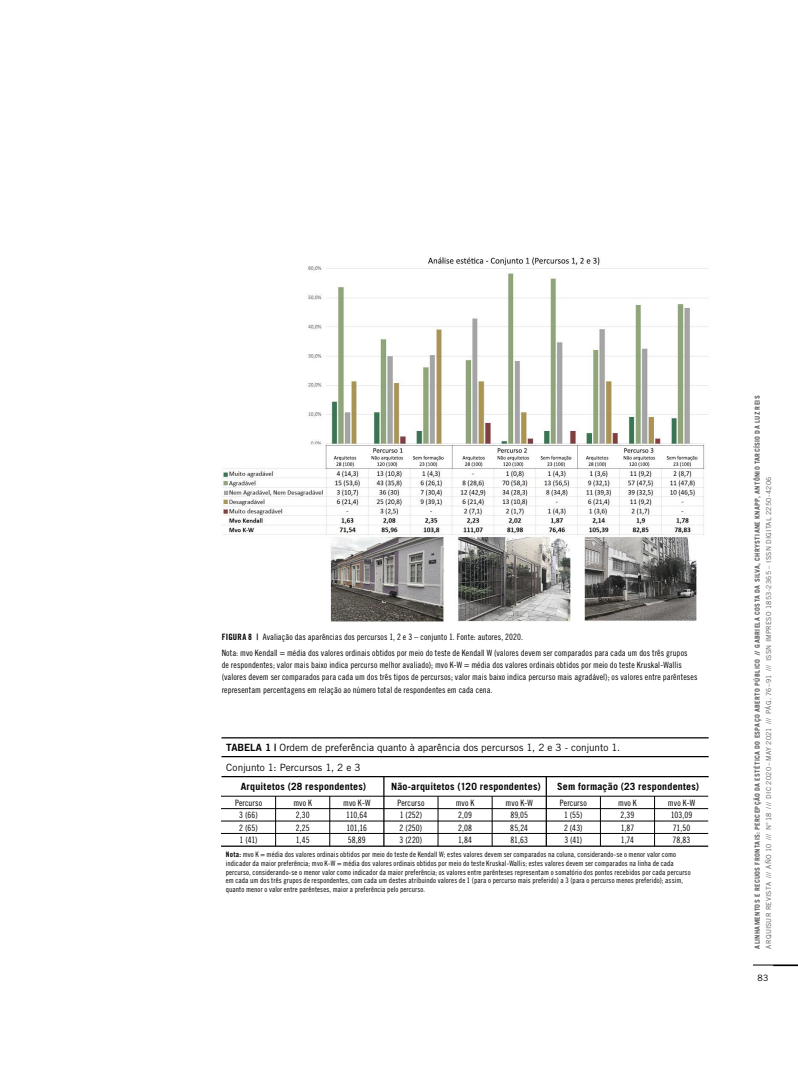
<style>
.page{position:relative;width:798px;height:1081px;background:#fff}
.page>*{position:absolute;margin:0;border:0;box-sizing:border-box;transform-origin:0 0}
.t1{font:10px/20.1px "Trade Gothic LT Std";color:#000}
.t2{font:700 10px "Trade Gothic LT Std";letter-spacing:.02em;color:#000}
.t3{font:8.75px/12.5px "Trade Gothic LT Std Cn 18";letter-spacing:.01em;color:#000}
.t4{font:8.75px/12.5px "Trade Gothic LT Std Cn 18";letter-spacing:-.01em;color:#000;text-align:center}
.t5{font:8.75px "Trade Gothic LT Std";color:#000}
.t6{font:7.5px/8.8px "Trade Gothic LT Std Cn 18";letter-spacing:.015em;color:#000}
.t7{font:700 6.88px "Trade Gothic LT Std";letter-spacing:.05em;color:#575756}
.t8{font:6.88px "Trade Gothic LT Std";letter-spacing:.03em;color:#575756}
.s1{font-family:"Trade Gothic LT Std Bd Cn 20"}
.s2{font-family:"Trade Gothic LT Std Bd 2"}
</style>
<div class="page">
<img style="left:222px;top:257px;width:486px;height:365px">
<hr style="left:221px;top:756px;width:487px;height:1px;background:#000">
<hr style="left:221px;top:776px;width:487px;height:1px;background:#000">
<hr style="left:221px;top:737px;width:487px;height:1px;background:#000">
<hr style="left:221px;top:796px;width:487px;height:1px;background:#000">
<hr style="left:221px;top:808px;width:487px;height:1px;background:#000">
<hr style="left:221px;top:821px;width:487px;height:1px;background:#000">
<hr style="left:221px;top:833px;width:487px;height:1px;background:#000">
<hr style="left:221px;top:845px;width:487px;height:2px;background:#000">
<hr style="left:275px;top:796px;width:1px;height:50px;background:#000">
<hr style="left:329px;top:796px;width:1px;height:50px;background:#000">
<hr style="left:383px;top:776px;width:1px;height:70px;background:#000">
<hr style="left:437px;top:796px;width:1px;height:50px;background:#000">
<hr style="left:491px;top:796px;width:1px;height:50px;background:#000">
<hr style="left:545px;top:776px;width:1px;height:70px;background:#000">
<hr style="left:600px;top:796px;width:1px;height:50px;background:#000">
<hr style="left:654px;top:796px;width:1px;height:50px;background:#000">
<hr style="left:752px;top:965px;width:45px;height:1px;background:#000">
<p class="t3" style="left:221px;top:628px;width:467px;line-height:16.2px"><span class="s1">FIGURA 8 |</span> Avaliação das aparências dos percursos 1, 2 e 3 – conjunto 1. Fonte: autores, 2020.<br>Nota: mvo Kendall = média dos valores ordinais obtidos por meio do teste de Kendall W (valores devem ser comparados para cada um dos três grupos</p>
<p class="t3" style="left:221px;top:659px;width:477px">de respondentes; valor mais baixo indica percurso melhor avaliado); mvo K-W = média dos valores ordinais obtidos por meio do teste Kruskal-Wallis (valores devem ser comparados para cada um dos três tipos de percursos; valor mais baixo indica percurso mais agradável); os valores entre parênteses representam percentagens em relação ao número total de respondentes em cada cena.</p>
<p class="t1" style="left:226px;top:737px;width:395px"><span class="s2">TABELA 1 |</span> Ordem de preferência quanto à aparência dos percursos 1, 2 e 3 - conjunto 1.<br>Conjunto 1: Percursos 1, 2 e 3</p>
<p class="t2" style="left:241px;top:780px;width:127px">Arquitetos (28 respondentes)</p>
<p class="t2" style="left:391px;top:780px;width:151px">Não-arquitetos (120 respondentes)</p>
<p class="t2" style="left:557px;top:780px;width:143px">Sem formação (23 respondentes)</p>
<p class="t3" style="left:235px;top:796px;width:29px;text-align:center">Percurso<br>3 (66)<br>2 (65)<br>1 (41)</p>
<p class="t3" style="left:293px;top:796px;width:20px">mvo K<br>2,30<br>2,25<br>1,45</p>
<p class="t4" style="left:343px;top:796px;width:29px">mvo K-W<br>110,64<br>101,16<br>58,89</p>
<p class="t3" style="left:397px;top:796px;width:29px">Percurso<br>1 (252)<br>2 (250)<br>3 (220)</p>
<p class="t3" style="left:455px;top:796px;width:20px">mvo K<br>2,09<br>2,08<br>1,84</p>
<p class="t3" style="left:505px;top:796px;width:29px;text-align:center">mvo K-W<br>89,05<br>85,24<br>81,63</p>
<p class="t3" style="left:559px;top:796px;width:29px;text-align:center">Percurso<br>1 (55)<br>2 (43)<br>3 (41)</p>
<p class="t3" style="left:618px;top:796px;width:20px">mvo K<br>2,39<br>1,87<br>1,74</p>
<p class="t3" style="left:667px;top:796px;width:29px;text-align:center">mvo K-W<br>103,09<br>71,50<br>78,83</p>
<p class="t6" style="left:226px;top:850px;width:466px"><span class="s1">Nota:</span> mvo K = média dos valores ordinais obtidos por meio do teste de Kendall W; estes valores devem ser comparados na coluna, considerando-se o menor valor como indicador da maior preferência; mvo K-W = média dos valores ordinais obtidos por meio do teste Kruskal-Wallis; estes valores devem ser comparados na linha de cada percurso, considerando-se o menor valor como indicador da maior preferência; os valores entre parênteses representam o somatório dos pontos recebidos por cada percurso em cada um dos três grupos de respondentes, com cada um destes atribuindo valores de 1 (para o percurso mais preferido) a 3 (para o percurso menos preferido); assim, quanto menor o valor entre parênteses, maior a preferência pelo percurso.</p>
<p class="t7" style="left:752px;top:948px;width:554px;rotate:-90deg">ALINHAMENTOS E RECUOS FRONTAIS: PERCEPÇÃO DA ESTÉTICA DO ESPAÇO ABERTO PÚBLICO // GABRIELA COSTA DA SILVA, CHRYSTIANE KNAPP, ANTÔNIO TARCÍSIO DA LUZ REIS</p>
<p class="t8" style="left:764px;top:948px;width:473px;rotate:-90deg">ARQUISUR REVISTA /// AÑO 10 /// N° 18 /// DIC 2020 – MAY 2021 /// PÁG. 76–91 /// ISSN IMPRESO 1853-2365 – ISSN DIGITAL 2250-4206</p>
<p class="t5" style="left:757px;top:972px;width:12px">83</p>
</div>
